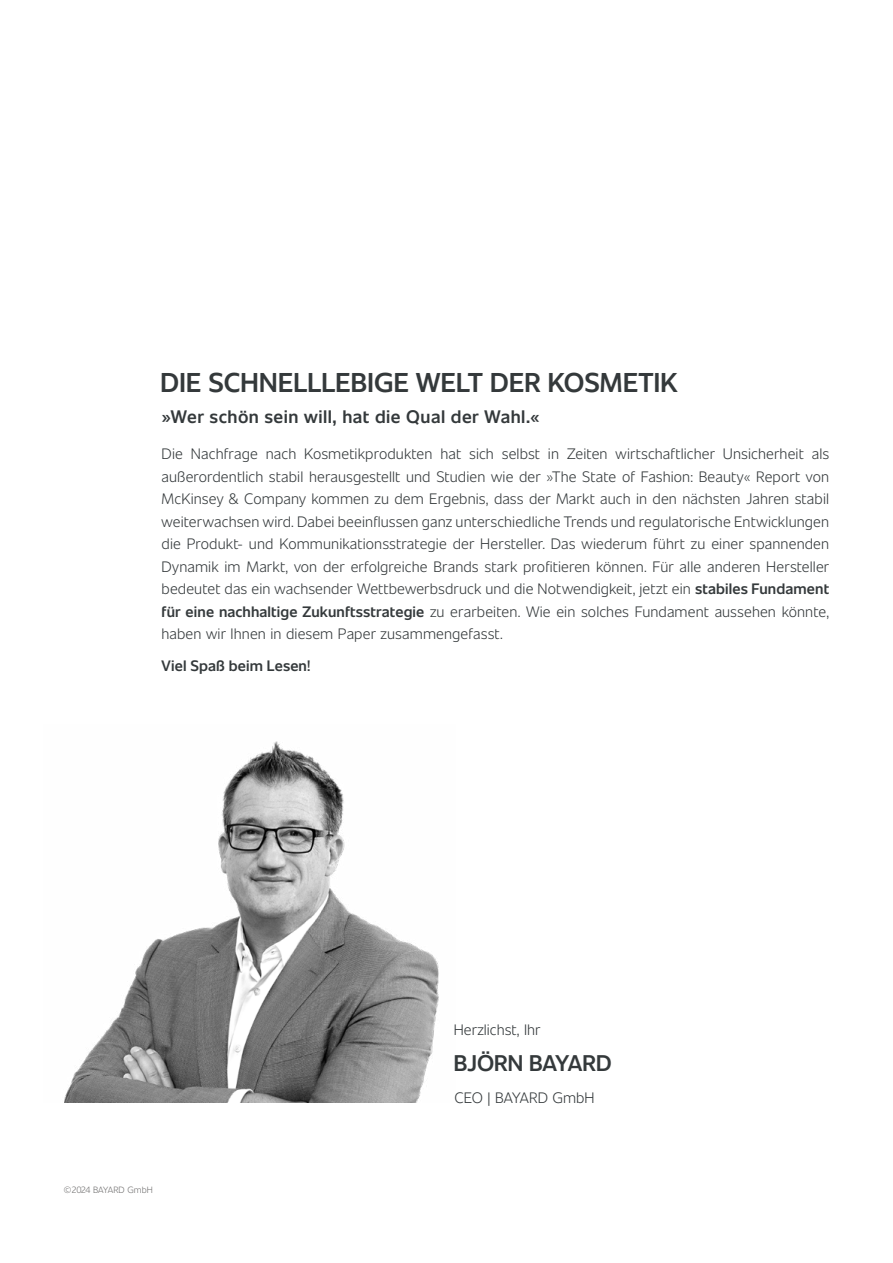
<style>
.page{position:relative;width:893px;height:1263px;background:#fff}
.page>*{position:absolute;margin:0;border:0;box-sizing:border-box;transform-origin:0 0}
.t1{font:600 27px "Unitext";letter-spacing:.005em;color:#34393b}
.t2{font:600 22.5px "Unitext";color:#34393b}
.t3{font:600 18px "Unitext";letter-spacing:.025em;color:#34393b}
.t4{font:300 15px/22.5px "Unitext";letter-spacing:.005em;color:#34393b;text-align:justify}
.t5{font:600 15px "Unitext";letter-spacing:.01em;color:#34393b}
.t6{font:300 9px "Unitext";color:#706f6f}
.s1{font-weight:600}
</style>
<div class="page">
<img style="left:64px;top:741px;width:375px;height:362px">
<h1 class="t1" style="left:160px;top:362px;width:519px">DIE SCHNELLLEBIGE WELT DER KOSMETIK</h1>
<p class="t3" style="left:162px;top:404px;width:380px">»Wer schön sein will, hat die Qual der Wahl.«</p>
<p class="t4" style="left:162px;top:441px;width:669px">Die Nachfrage nach Kosmetikprodukten hat sich selbst in Zeiten wirtschaftlicher Unsicherheit als außerordentlich stabil herausgestellt und Studien wie der »The State of Fashion: Beauty« Report von McKinsey &amp; Company kommen zu dem Ergebnis, dass der Markt auch in den nächsten Jahren stabil weiterwachsen wird. Dabei beeinflussen ganz unterschiedliche Trends und regulatorische Entwicklungen die Produkt- und Kommunikationsstrategie der Hersteller. Das wiederum führt zu einer spannenden Dynamik im Markt, von der erfolgreiche Brands stark profitieren können. Für alle anderen Hersteller bedeutet das ein wachsender Wettbewerbsdruck und die Notwendigkeit, jetzt ein <span class="s1">stabiles Fundament für eine nachhaltige Zukunftsstrategie</span> zu erarbeiten. Wie ein solches Fundament aussehen könnte, haben wir Ihnen in diesem Paper zusammengefasst.</p>
<p class="t5" style="left:162px;top:654px;width:150px">Viel Spaß beim Lesen!</p>
<p class="t6" style="left:64px;top:1183px;width:90px">©2024 BAYARD GmbH</p>
<p class="t4" style="left:454px;top:1017px;width:88px">Herzlichst, Ihr</p>
<h2 class="t2" style="left:454px;top:1047px;width:159px">BJÖRN BAYARD</h2>
<p class="t4" style="left:454px;top:1085px;width:142px">CEO | BAYARD GmbH</p>
</div>
